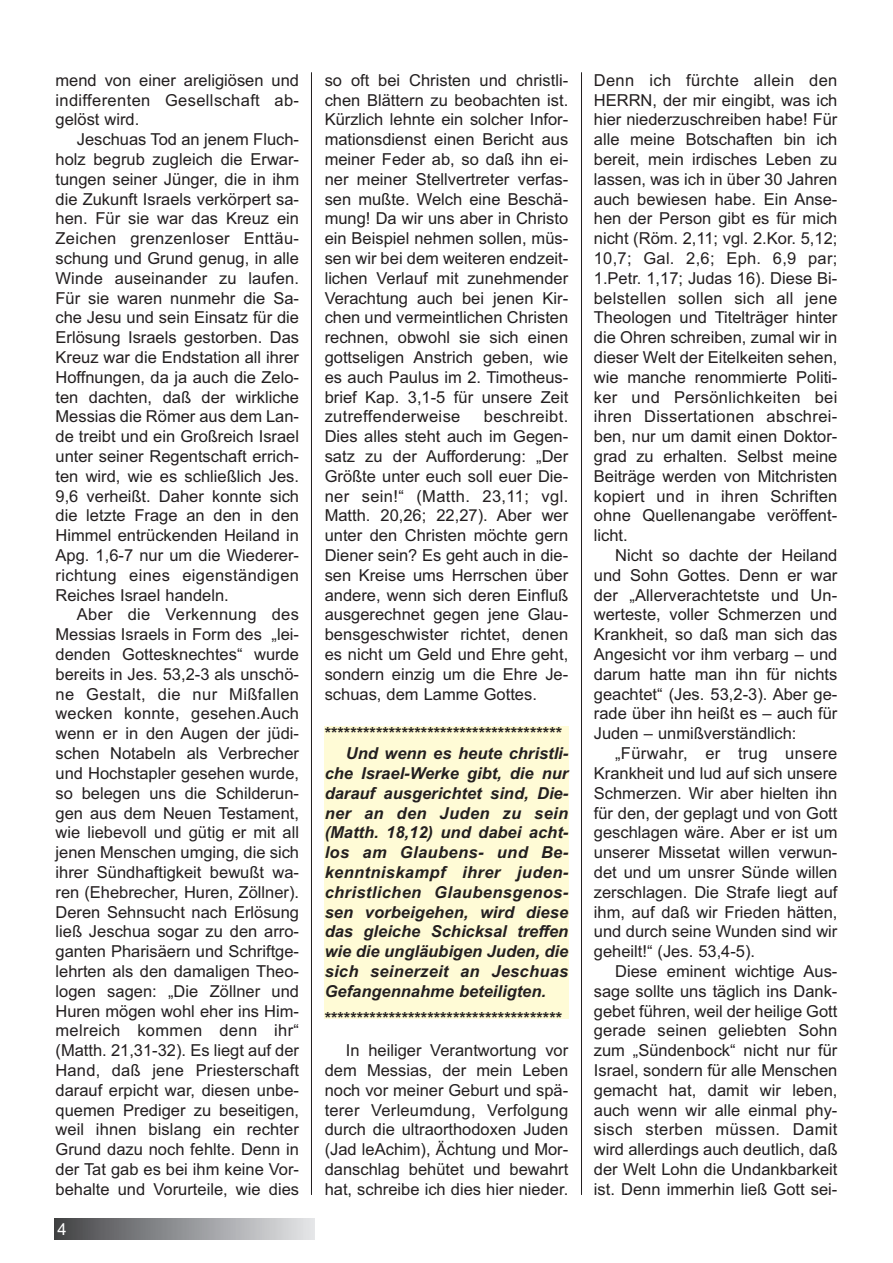
<style>
.page{position:relative;width:893px;height:1263px;background:#fff}
.page>*{position:absolute;margin:0;border:0;box-sizing:border-box;transform-origin:0 0}
.t1{font:16.5px/19.8px "Arial";color:#231f20;text-align:justify}
.t2{font:italic 700 16.5px/19.8px "Arial";color:#231f20;text-align:justify}
.t3{font:700 16.5px "Arial";color:#231f20}
.t4{font:16.5px "Arial";color:#fff}
</style>
<div class="page">
<div style="left:324px;top:726px;width:245px;height:293px;background:#fffbd6"></div>
<img style="left:54px;top:1218px;width:261px;height:21px">
<hr style="left:581px;top:72px;width:1px;height:1123px;background:#231f20">
<hr style="left:311px;top:72px;width:1px;height:1123px;background:#231f20">
<p class="t1" style="left:56px;top:72px;width:245px">mend von einer areligiösen und indifferenten Gesellschaft ab&shy;gelöst wird.</p>
<p class="t1" style="left:56px;top:131px;width:245px;text-indent:21px">Jeschuas Tod an jenem Fluch&shy;holz begrub zugleich die Erwar&shy;tungen seiner Jünger, die in ihm die Zukunft Israels verkörpert sa&shy;hen. Für sie war das Kreuz ein Zeichen grenzenloser Enttäu&shy;schung und Grund genug, in alle Winde auseinander zu laufen.<br>Für sie waren nunmehr die Sa&shy;che Jesu und sein Einsatz für die Erlösung Israels gestorben. Das Kreuz war die Endstation all ihrer Hoffnungen, da ja auch die Zelo&shy;ten dachten, daß der wirkliche Messias die Römer aus dem Lan&shy;de treibt und ein Großreich Israel unter seiner Regentschaft errich&shy;ten wird, wie es schließlich Jes.<br>9,6 verheißt. Daher konnte sich die letzte Frage an den in den Himmel entrückenden Heiland in Apg. 1,6-7 nur um die Wiederer&shy;richtung eines eigenständigen Reiches Israel handeln.</p>
<p class="t1" style="left:56px;top:606px;width:245px;text-indent:21px">Aber die Verkennung des Messias Israels in Form des „lei&shy;denden Gottesknechtes“ wurde bereits in Jes. 53,2-3 als unschö&shy;ne Gestalt, die nur Mißfallen wecken konnte, gesehen.Auch wenn er in den Augen der jüdi&shy;schen Notabeln als Verbrecher und Hochstapler gesehen wurde, so belegen uns die Schilderun&shy;gen aus dem Neuen Testament, wie liebevoll und gütig er mit all jenen Menschen umging, die sich ihrer Sündhaftigkeit bewußt wa&shy;ren (Ehebrecher, Huren, Zöllner).<br>Deren Sehnsucht nach Erlösung ließ Jeschua sogar zu den arro&shy;ganten Pharisäern und Schriftge&shy;lehrten als den damaligen Theo&shy;logen sagen: „Die Zöllner und Huren mögen wohl eher ins Him&shy;melreich kommen denn ihr“ (Matth. 21,31-32). Es liegt auf der Hand, daß jene Priesterschaft darauf erpicht war, diesen unbe&shy;quemen Prediger zu beseitigen, weil ihnen bislang ein rechter Grund dazu noch fehlte. Denn in der Tat gab es bei ihm keine Vor&shy;behalte und Vorurteile, wie dies</p>
<p class="t4" style="left:58px;top:1223px;width:11px">4</p>
<p class="t1" style="left:325px;top:72px;width:245px">so oft bei Christen und christli&shy;chen Blättern zu beobachten ist.<br>Kürzlich lehnte ein solcher Infor&shy;mationsdienst einen Bericht aus meiner Feder ab, so daß ihn ei&shy;ner meiner Stellvertreter verfas&shy;sen mußte. Welch eine Beschä&shy;mung! Da wir uns aber in Christo ein Beispiel nehmen sollen, müs&shy;sen wir bei dem weiteren endzeit&shy;lichen Verlauf mit zunehmender Verachtung auch bei jenen Kir&shy;chen und vermeintlichen Christen rechnen, obwohl sie sich einen gottseligen Anstrich geben, wie es auch Paulus im 2. Timotheus&shy;brief Kap. 3,1-5 für unsere Zeit zutreffenderweise</p>
<p class="t1" style="left:325px;top:408px;width:245px;text-indent:159px">beschreibt.<br>Dies alles steht auch im Gegen&shy;satz zu der Aufforderung: „Der Größte unter euch soll euer Die&shy;ner sein!“ (Matth. 23,11; vgl.<br>Matth. 20,26; 22,27). Aber wer unter den Christen möchte gern Diener sein? Es geht auch in die&shy;sen Kreise ums Herrschen über andere, wenn sich deren Einfluß ausgerechnet gegen jene Glau&shy;bensgeschwister richtet, denen es nicht um Geld und Ehre geht, sondern einzig um die Ehre Je&shy;schuas, dem Lamme Gottes.</p>
<p class="t3" style="left:325px;top:727px;width:239px">*************************************</p>
<p class="t2" style="left:325px;top:745px;width:245px;text-indent:21px">Und wenn es heute christli&shy;che Israel-Werke gibt, die nur darauf ausgerichtet sind, Die&shy;ner an den Juden zu sein (Matth. 18,12) und dabei acht&shy;los am Glaubens- und Be&shy;kenntniskampf ihrer juden&shy;christlichen Glaubensgenos&shy;sen vorbeigehen, wird diese das gleiche Schicksal treffen wie die ungläubigen Juden, die sich seinerzeit an Jeschuas Gefangennahme beteiligten.</p>
<p class="t3" style="left:325px;top:1012px;width:239px">*************************************</p>
<p class="t1" style="left:325px;top:1042px;width:245px;text-indent:21px">In heiliger Verantwortung vor dem Messias, der mein Leben noch vor meiner Geburt und spä&shy;terer Verleumdung, Verfolgung durch die ultraorthodoxen Juden (Jad leAchim), Ächtung und Mor&shy;danschlag behütet und bewahrt hat, schreibe ich dies hier nieder.</p>
<p class="t1" style="left:594px;top:72px;width:245px">Denn ich fürchte allein den HERRN, der mir eingibt, was ich hier niederzuschreiben habe! Für alle meine Botschaften bin ich bereit, mein irdisches Leben zu lassen, was ich in über 30 Jahren auch bewiesen habe. Ein Anse&shy;hen der Person gibt es für mich nicht (Röm. 2,11; vgl. 2.Kor. 5,12; 10,7; Gal. 2,6; Eph. 6,9 par; 1.Petr. 1,17; Judas 16). Diese Bi&shy;belstellen sollen sich all jene Theologen und Titelträger hinter die Ohren schreiben, zumal wir in dieser Welt der Eitelkeiten sehen, wie manche renommierte Politi&shy;ker und Persönlichkeiten bei ihren Dissertationen abschrei&shy;ben, nur um damit einen Doktor - grad zu erhalten. Selbst meine Beiträge werden von Mitchristen kopiert und in ihren Schriften ohne Quellenangabe veröffent&shy;licht.</p>
<p class="t1" style="left:594px;top:547px;width:245px;text-indent:21px">Nicht so dachte der Heiland und Sohn Gottes. Denn er war der „Allerverachtetste und Un&shy;werteste, voller Schmerzen und Krankheit, so daß man sich das Angesicht vor ihm verbarg – und darum hatte man ihn für nichts geachtet“ (Jes. 53,2-3). Aber ge&shy;rade über ihn heißt es – auch für Juden – unmißverständlich:</p>
<p class="t1" style="left:594px;top:745px;width:245px;text-indent:21px">„Fürwahr, er trug unsere Krankheit und lud auf sich unsere Schmerzen. Wir aber hielten ihn für den, der geplagt und von Gott geschlagen wäre. Aber er ist um unserer Missetat willen verwun&shy;det und um unsrer Sünde willen zerschlagen. Die Strafe liegt auf ihm, auf daß wir Frieden hätten, und durch seine Wunden sind wir geheilt!“ (Jes. 53,4-5).</p>
<p class="t1" style="left:594px;top:963px;width:245px;text-indent:21px">Diese eminent wichtige Aus&shy;sage sollte uns täglich ins Dank&shy;gebet führen, weil der heilige Gott gerade seinen geliebten Sohn zum „Sündenbock“ nicht nur für Israel, sondern für alle Menschen gemacht hat, damit wir leben, auch wenn wir alle einmal phy&shy;sisch sterben müssen. Damit wird allerdings auch deutlich, daß der Welt Lohn die Undankbarkeit ist. Denn immerhin ließ Gott sei-</p>
</div>
